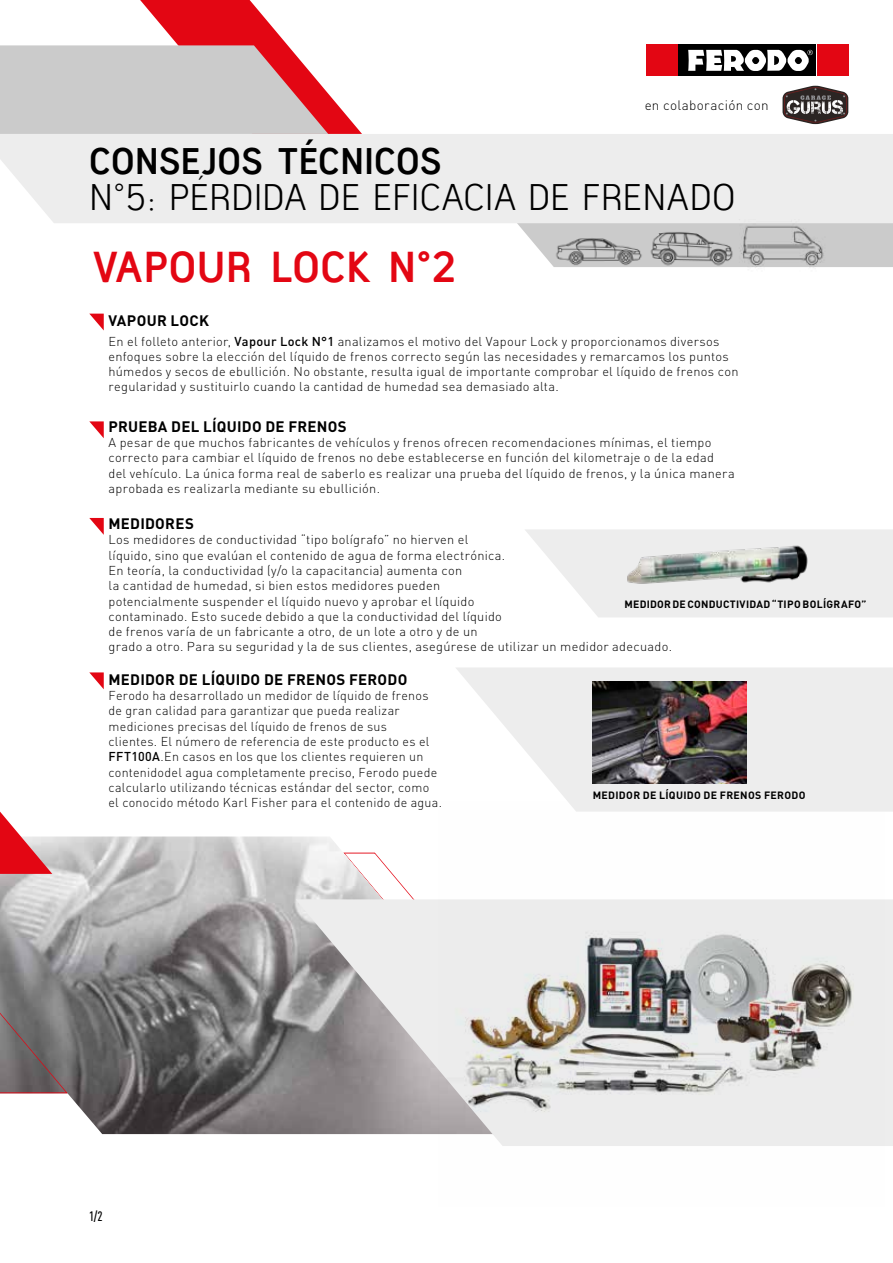
<style>
.page{position:relative;width:893px;height:1263px;background:#fff}
.page>*{position:absolute;margin:0;border:0;box-sizing:border-box;transform-origin:0 0}
.t1{font:700 42px "Antagometrica BT";letter-spacing:.015em;color:#e30613}
.t2{font:36px "Antagometrica BT Light";color:#000}
.t3{font:700 36px "Antagometrica BT";letter-spacing:.01em;color:#000}
.t4{font:700 15px "DIN Pro";letter-spacing:.015em;color:#000}
.t5{font:300 13.5px "DIN Pro";letter-spacing:.02em;color:#000}
.t6{font:500 condensed 13.5px "DIN Pro";color:#000}
.t7{font:300 12.75px/15.3px "DIN Pro";letter-spacing:.025em;color:#000}
.t8{font:700 10.5px "DIN Pro";letter-spacing:.03em;color:#000}
.s1{font-weight:500}
</style>
<div class="page">
<svg style="left:89px;top:314px;width:15px;height:16px"></svg>
<svg style="left:89px;top:421px;width:15px;height:17px"></svg>
<svg style="left:89px;top:518px;width:15px;height:17px"></svg>
<svg style="left:89px;top:672px;width:15px;height:17px"></svg>
<img style="left:0;top:836px;width:414px;height:298px">
<svg style="left:0;top:812px;width:52px;height:62px"></svg>
<svg style="left:0;top:906px;width:68px;height:188px;background:#878485"></svg>
<svg style="left:296px;top:899px;width:597px;height:247px;background:#bcbabb"></svg>
<img style="left:439px;top:899px;width:445px;height:247px">
<div style="left:678px;top:45px;width:138px;height:31px;background:#000"></div>
<div style="left:646px;top:45px;width:32px;height:31px;background:#e30613"></div>
<div style="left:817px;top:45px;width:31px;height:31px;background:#e30613"></div>
<svg style="left:688px;top:50px;width:125px;height:21px"></svg>
<svg style="left:0;top:0;width:362px;height:134px"></svg>
<div style="left:831px;top:223px;width:62px;height:44px;background:#cbcbcb"></div>
<div style="left:0;top:134px;width:893px;height:89px;background:#ededed"></div>
<img style="left:497px;top:208px;width:153px;height:59px">
<img style="left:646px;top:220px;width:32px;height:47px">
<img style="left:678px;top:220px;width:153px;height:48px">
<svg style="left:782px;top:86px;width:66px;height:38px"></svg>
<svg style="left:525px;top:529px;width:368px;height:88px"></svg>
<img style="left:625px;top:541px;width:186px;height:45px">
<svg style="left:456px;top:668px;width:437px;height:144px;fill:#ededed"></svg>
<img style="left:593px;top:681px;width:153px;height:103px">
<p class="t5" style="left:645px;top:96px;width:126px">en colaboración con</p>
<h2 class="t3" style="left:89px;top:139px;width:354px">CONSEJOS TÉCNICOS</h2>
<h2 class="t2" style="left:89px;top:175px;width:648px">N°5: PÉRDIDA DE EFICACIA DE FRENADO</h2>
<h1 class="t1" style="left:94px;top:242px;width:365px">VAPOUR LOCK N°2</h1>
<p class="t4" style="left:109px;top:310px;width:102px">VAPOUR LOCK</p>
<p class="t7" style="left:109px;top:333px;width:631px">En el folleto anterior, <span class="s1">Vapour Lock N°1</span> analizamos el motivo del Vapour Lock y proporcionamos diversos enfoques sobre la elección del líquido de frenos correcto según las necesidades y remarcamos los puntos húmedos y secos de ebullición. No obstante, resulta igual de importante comprobar el líquido de frenos con regularidad y sustituirlo cuando la cantidad de humedad sea demasiado alta.</p>
<p class="t4" style="left:109px;top:416px;width:240px">PRUEBA DEL LÍQUIDO DE FRENOS</p>
<p class="t7" style="left:109px;top:434px;width:628px">A pesar de que muchos fabricantes de vehículos y frenos ofrecen recomendaciones mínimas, el tiempo correcto para cambiar el líquido de frenos no debe establecerse en función del kilometraje o de la edad del vehículo. La única forma real de saberlo es realizar una prueba del líquido de frenos, y la única manera aprobada es realizarla mediante su ebullición.</p>
<p class="t4" style="left:109px;top:513px;width:87px">MEDIDORES</p>
<p class="t7" style="left:109px;top:531px;width:565px">Los medidores de conductividad “tipo bolígrafo” no hierven el<br>líquido, sino que evalúan el contenido de agua de forma electrónica.<br>En teoría, la conductividad (y/o la capacitancia) aumenta con<br>la cantidad de humedad, si bien estos medidores pueden<br>potencialmente suspender el líquido nuevo y aprobar el líquido<br>contaminado. Esto sucede debido a que la conductividad del líquido<br>de frenos varía de un fabricante a otro, de un lote a otro y de un<br>grado a otro. Para su seguridad y la de sus clientes, asegúrese de utilizar un medidor adecuado.</p>
<p class="t4" style="left:109px;top:669px;width:300px">MEDIDOR DE LÍQUIDO DE FRENOS FERODO</p>
<p class="t7" style="left:109px;top:687px;width:335px">Ferodo ha desarrollado un medidor de líquido de frenos de gran calidad para garantizar que pueda realizar mediciones precisas del líquido de frenos de sus<br>clientes. El número de referencia de este producto es el <span class="s1">FFT100A</span>.En casos en los que los clientes requieren un contenidodel agua completamente preciso, Ferodo puede calcularlo utilizando técnicas estándar del sector, como el conocido método Karl Fisher para el contenido de agua.</p>
<p class="t8" style="left:625px;top:597px;width:244px">MEDIDOR DE CONDUCTIVIDAD “TIPO BOLÍGRAFO”</p>
<p class="t8" style="left:593px;top:788px;width:214px">MEDIDOR DE LÍQUIDO DE FRENOS FERODO</p>
<p class="t6" style="left:89px;top:1208px;width:15px">1/2</p>
</div>
